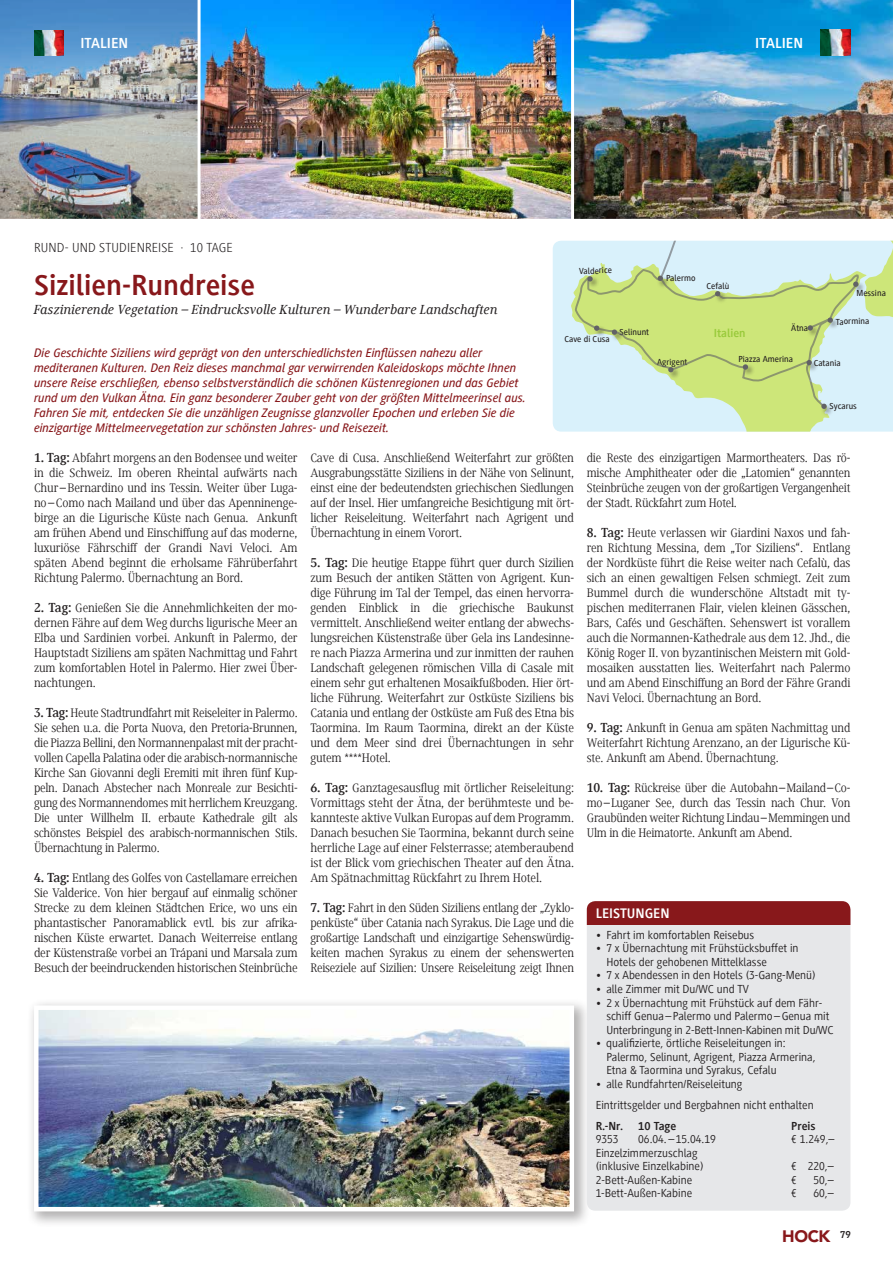
<style>
.page{position:relative;width:893px;height:1263px;background:#fff}
.page>*{position:absolute;margin:0;border:0;box-sizing:border-box;transform-origin:0 0}
.t1{font:700 30px "Generis Sans Com";color:#88181b}
.t2{font:900 16.5px "Avenir LT Std";color:#88181b}
.t3{font:700 15px "Generis Sans Com";color:#fff}
.t4{font:700 14.25px "Generis Sans Com";color:#fff}
.t5{font:italic 500 13.5px "Generis Serif Com";color:#231f20}
.t6{font:300 13.5px "Generis Sans Com";letter-spacing:.01em;color:#231f20}
.t7{font:12.75px/15px "Generis Serif Com";letter-spacing:-.02em;color:#231f20;text-align:justify}
.t8{font:italic 500 12.75px/15px "Generis Sans Com";color:#88181b}
.t9{font:12px/13.5px "Generis Sans Com";color:#231f20}
.t10{font:700 12px "Generis Sans Com";color:#231f20}
.t11{font:700 12px "Generis Sans Com";color:#99ca3b}
.t12{font:500 9px "Generis Sans Com";color:#231f20}
.s1{font-weight:700;font-size:13.5px}
</style>
<div class="page">
<img style="left:0;top:0;width:198px;height:219px">
<div style="left:27px;top:998px;width:563px;height:229px;background:#231f20;opacity:.35"></div>
<img style="left:39px;top:1010px;width:530px;height:196px">
<div style="left:34px;top:1005px;width:540px;height:206px;border:4px solid #fff"></div>
<div style="left:587px;top:901px;width:263px;height:310px;background:#e6e7e9;border-radius:9px"></div>
<div style="left:587px;top:901px;width:263px;height:23px;background:#88181b"></div>
<img style="left:201px;top:0;width:692px;height:219px">
<hr style="left:571px;top:0;width:3px;height:226px;background:#fff">
<img style="left:34px;top:30px;width:30px;height:26px">
<div style="left:553px;top:241px;width:18px;height:191px;background:#d9f1fb"></div>
<svg style="left:571px;top:241px;width:322px;height:191px;fill:#d9f1fb"></svg>
<div style="left:820px;top:402px;width:14px;height:14px;background:#231f20;opacity:.5"></div>
<div style="left:852px;top:280px;width:14px;height:14px;background:#231f20;opacity:.5"></div>
<svg style="left:574px;top:241px;width:286px;height:168px"></svg>
<img style="left:821px;top:30px;width:29px;height:25px">
<p class="t3" style="left:80px;top:35px;width:49px">ITALIEN</p>
<p class="t3" style="left:755px;top:34px;width:49px">ITALIEN</p>
<p class="t6" style="left:34px;top:240px;width:200px">RUND- UND STUDIENREISE · 10 TAGE</p>
<h1 class="t1" style="left:34px;top:269px;width:223px">Sizilien-Rundreise</h1>
<p class="t5" style="left:34px;top:302px;width:465px">Faszinierende Vegetation – Eindrucksvolle Kulturen – Wunderbare Landschaften</p>
<p class="t8" style="left:34px;top:345px;width:494px">Die Geschichte Siziliens wird geprägt von den unterschiedlichsten Einflüssen nahezu aller mediteranen Kulturen. Den Reiz dieses manchmal gar verwirrenden Kaleidoskops möchte Ihnen unsere Reise erschließen, ebenso selbstverständlich die schönen Küstenregionen und das Gebiet rund um den Vulkan Ätna. Ein ganz besonderer Zauber geht von der größten Mittelmeerinsel aus.<br>Fahren Sie mit, entdecken Sie die unzähligen Zeugnisse glanzvoller Epochen und erleben Sie die einzigartige Mittelmeervegetation zur schönsten Jahres- und Reisezeit.</p>
<p class="t12" style="left:579px;top:266px;width:34px;rotate:-1deg">Valderice</p>
<p class="t12" style="left:666px;top:273px;width:31px;rotate:-1deg">Palermo</p>
<p class="t12" style="left:564px;top:334px;width:47px;rotate:-1deg">Cave di Cusa</p>
<p class="t12" style="left:619px;top:327px;width:31px;rotate:-1deg">Selinunt</p>
<p class="t12" style="left:657px;top:357px;width:32px;rotate:-1deg">Agrigent</p>
<p class="t12" style="left:706px;top:281px;width:24px;rotate:-1deg">Cefalù</p>
<p class="t11" style="left:714px;top:327px;width:33px">Italien</p>
<p class="t12" style="left:791px;top:323px;width:18px;rotate:-1deg">Ätna</p>
<p class="t12" style="left:856px;top:289px;width:31px;rotate:-1deg">Messina</p>
<p class="t12" style="left:836px;top:317px;width:35px;rotate:-1deg">Taormina</p>
<p class="t12" style="left:738px;top:354px;width:56px;rotate:-1deg">Piazza Amerina</p>
<p class="t12" style="left:813px;top:358px;width:29px;rotate:-1deg">Catania</p>
<p class="t12" style="left:829px;top:401px;width:29px;rotate:-1deg">Sycarus</p>
<p class="t7" style="left:34px;top:450px;width:265px"><span class="s1">1. Tag:</span> Abfahrt morgens an den Bodensee und weiter in die Schweiz. Im oberen Rheintal aufwärts nach Chur–Bernardino und ins Tessin. Weiter über Luga&shy;no–Como nach Mailand und über das Apenninenge&shy;birge an die Ligurische Küste nach Genua. Ankunft am frühen Abend und Einschiffung auf das moderne, luxuriöse Fährschiff der Grandi Navi Veloci. Am späten Abend beginnt die erholsame Fährüberfahrt Richtung Palermo. Übernachtung an Bord.</p>
<p class="t7" style="left:34px;top:600px;width:265px"><span class="s1">2. Tag:</span> Genießen Sie die Annehmlichkeiten der mo&shy;dernen Fähre auf dem Weg durchs ligurische Meer an Elba und Sardinien vorbei. Ankunft in Palermo, der Hauptstadt Siziliens am späten Nachmittag und Fahrt zum komfortablen Hotel in Palermo. Hier zwei Über&shy;nachtungen.</p>
<p class="t7" style="left:34px;top:705px;width:265px"><span class="s1">3. Tag:</span> Heute Stadtrundfahrt mit Reiseleiter in Palermo.<br>Sie sehen u.a. die Porta Nuova, den Pretoria-Brunnen, die Piazza Bellini, den Normannenpalast mit der pracht&shy;vollen Capella Palatina oder die arabisch-normannische Kirche San Giovanni degli Eremiti mit ihren fünf Kup&shy;peln. Danach Abstecher nach Monreale zur Besichti&shy;gung des Normannendomes mit herrlichem Kreuzgang.<br>Die unter Willhelm II. erbaute Kathedrale gilt als schönstes Beispiel des arabisch-normannischen Stils.<br>Übernachtung in Palermo.</p>
<p class="t7" style="left:34px;top:870px;width:265px"><span class="s1">4. Tag:</span> Entlang des Golfes von Castellamare erreichen Sie Valderice. Von hier bergauf auf einmalig schöner Strecke zu dem kleinen Städtchen Erice, wo uns ein phantastischer Panoramablick evtl. bis zur afrika&shy;nischen Küste erwartet. Danach Weiterreise entlang der Küstenstraße vorbei an Trápani und Marsala zum Besuch der beeindruckenden historischen Steinbrüche</p>
<p class="t7" style="left:310px;top:450px;width:265px">Cave di Cusa. Anschließend Weiterfahrt zur größten Ausgrabungsstätte Siziliens in der Nähe von Selinunt, einst eine der bedeutendsten griechischen Siedlungen auf der Insel. Hier umfangreiche Besichtigung mit ört&shy;licher Reiseleitung. Weiterfahrt nach Agrigent und Übernachtung in einem Vorort.</p>
<p class="t7" style="left:310px;top:555px;width:265px"><span class="s1">5. Tag:</span> Die heutige Etappe führt quer durch Sizilien zum Besuch der antiken Stätten von Agrigent. Kun&shy;dige Führung im Tal der Tempel, das einen hervorra&shy;genden Einblick in die griechische Baukunst vermittelt. Anschließend weiter entlang der abwechs&shy;lungsreichen Küstenstraße über Gela ins Landesinne&shy;re nach Piazza Armerina und zur inmitten der rauhen Landschaft gelegenen römischen Villa di Casale mit einem sehr gut erhaltenen Mosaikfußboden. Hier ört&shy;liche Führung. Weiterfahrt zur Ostküste Siziliens bis Catania und entlang der Ostküste am Fuß des Etna bis Taormina. Im Raum Taormina, direkt an der Küste und dem Meer sind drei Übernachtungen in sehr gutem ****Hotel.</p>
<p class="t7" style="left:310px;top:780px;width:265px"><span class="s1">6. Tag:</span> Ganztagesausflug mit örtlicher Reiseleitung:<br>Vormittags steht der Ätna, der berühmteste und be&shy;kannteste aktive Vulkan Europas auf dem Programm.<br>Danach besuchen Sie Taormina, bekannt durch seine herrliche Lage auf einer Felsterrasse; atemberaubend ist der Blick vom griechischen Theater auf den Ätna.<br>Am Spätnachmittag Rückfahrt zu Ihrem Hotel.</p>
<p class="t7" style="left:310px;top:900px;width:265px"><span class="s1">7. Tag:</span> Fahrt in den Süden Siziliens entlang der „Zyklo&shy;penküste“ über Catania nach Syrakus. Die Lage und die großartige Landschaft und einzigartige Sehenswürdig&shy;keiten machen Syrakus zu einem der sehenswerten Reiseziele auf Sizilien: Unsere Reiseleitung zeigt Ihnen</p>
<p class="t7" style="left:587px;top:450px;width:265px">die Reste des einzigartigen Marmortheaters. Das rö&shy;mische Amphitheater oder die „Latomien“ genannten Steinbrüche zeugen von der großartigen Vergangenheit der Stadt. Rückfahrt zum Hotel.</p>
<p class="t7" style="left:587px;top:525px;width:265px"><span class="s1">8. Tag:</span> Heute verlassen wir Giardini Naxos und fah&shy;ren Richtung Messina, dem „Tor Siziliens“. Entlang der Nordküste führt die Reise weiter nach Cefalù, das sich an einen gewaltigen Felsen schmiegt. Zeit zum Bummel durch die wunderschöne Altstadt mit ty&shy;pischen mediterranen Flair, vielen kleinen Gässchen, Bars, Cafés und Geschäften. Sehenswert ist vorallem auch die Normannen-Kathedrale aus dem 12. Jhd., die König Roger II. von byzantinischen Meistern mit Gold&shy;mosaiken ausstatten lies. Weiterfahrt nach Palermo und am Abend Einschiffung an Bord der Fähre Grandi Navi Veloci. Übernachtung an Bord.</p>
<p class="t7" style="left:587px;top:720px;width:265px"><span class="s1">9. Tag:</span> Ankunft in Genua am späten Nachmittag und Weiterfahrt Richtung Arenzano, an der Ligurische Kü&shy;ste. Ankunft am Abend. Übernachtung.</p>
<p class="t7" style="left:587px;top:780px;width:265px"><span class="s1">10. Tag:</span> Rückreise über die Autobahn–Mailand–Co&shy;mo–Luganer See, durch das Tessin nach Chur. Von Graubünden weiter Richtung Lindau–Memmingen und Ulm in die Heimatorte. Ankunft am Abend.</p>
<p class="t4" style="left:596px;top:905px;width:75px">LEISTUNGEN</p>
<p class="t9" style="left:596px;top:928px;width:160px">• Fahrt im komfortablen Reisebus</p>
<p class="t9" style="left:606px;top:942px;width:194px;text-indent:-11px">• 7 x Übernachtung mit Frühstücksbuffet in<br>Hotels der gehobenen Mittelklasse</p>
<p class="t9" style="left:596px;top:969px;width:221px">• 7 x Abendessen in den Hotels (3-Gang-Menü)</p>
<p class="t9" style="left:596px;top:982px;width:155px">• alle Zimmer mit Du/WC und TV</p>
<p class="t9" style="left:606px;top:996px;width:229px;text-indent:-11px">• 2 x Übernachtung mit Frühstück auf dem Fähr&shy;schiff Genua –Palermo und Palermo–Genua mit<br>Unterbringung in 2-Bett-Innen-Kabinen mit Du/WC</p>
<p class="t9" style="left:606px;top:1036px;width:211px;text-indent:-11px">• qualifizierte, örtliche Reiseleitungen in:<br>Palermo, Selinunt, Agrigent, Piazza Armerina,<br>Etna &amp; Taormina und Syrakus, Cefalu</p>
<p class="t9" style="left:596px;top:1073px;width:220px;line-height:21px">• alle Rundfahrten/Reiseleitung<br>Eintrittsgelder und Bergbahnen nicht enthalten</p>
<p class="t10" style="left:596px;top:1119px;width:29px">R.-Nr.</p>
<p class="t10" style="left:638px;top:1119px;width:40px">10 Tage</p>
<p class="t10" style="left:791px;top:1119px;width:26px">Preis</p>
<p class="t9" style="left:596px;top:1132px;width:24px">9353</p>
<p class="t9" style="left:638px;top:1132px;width:79px">06.04. –15.04.19</p>
<p class="t9" style="left:791px;top:1132px;width:45px">€ 1.249,–</p>
<p class="t9" style="left:596px;top:1146px;width:109px">Einzelzimmerzuschlag (inklusive Einzelkabine)</p>
<p class="t9" style="left:791px;top:1159px;width:44px">€ 220,–</p>
<p class="t9" style="left:596px;top:1173px;width:98px">2-Bett-Außen-Kabine</p>
<p class="t9" style="left:791px;top:1173px;width:7px">€</p>
<p class="t9" style="left:813px;top:1173px;width:22px">50,–</p>
<p class="t9" style="left:596px;top:1186px;width:98px">1-Bett-Außen-Kabine</p>
<p class="t9" style="left:791px;top:1186px;width:7px">€</p>
<p class="t9" style="left:813px;top:1186px;width:22px">60,–</p>
<p class="t2" style="left:782px;top:1226px;width:70px">HOCK <sup>79</sup></p>
</div>
